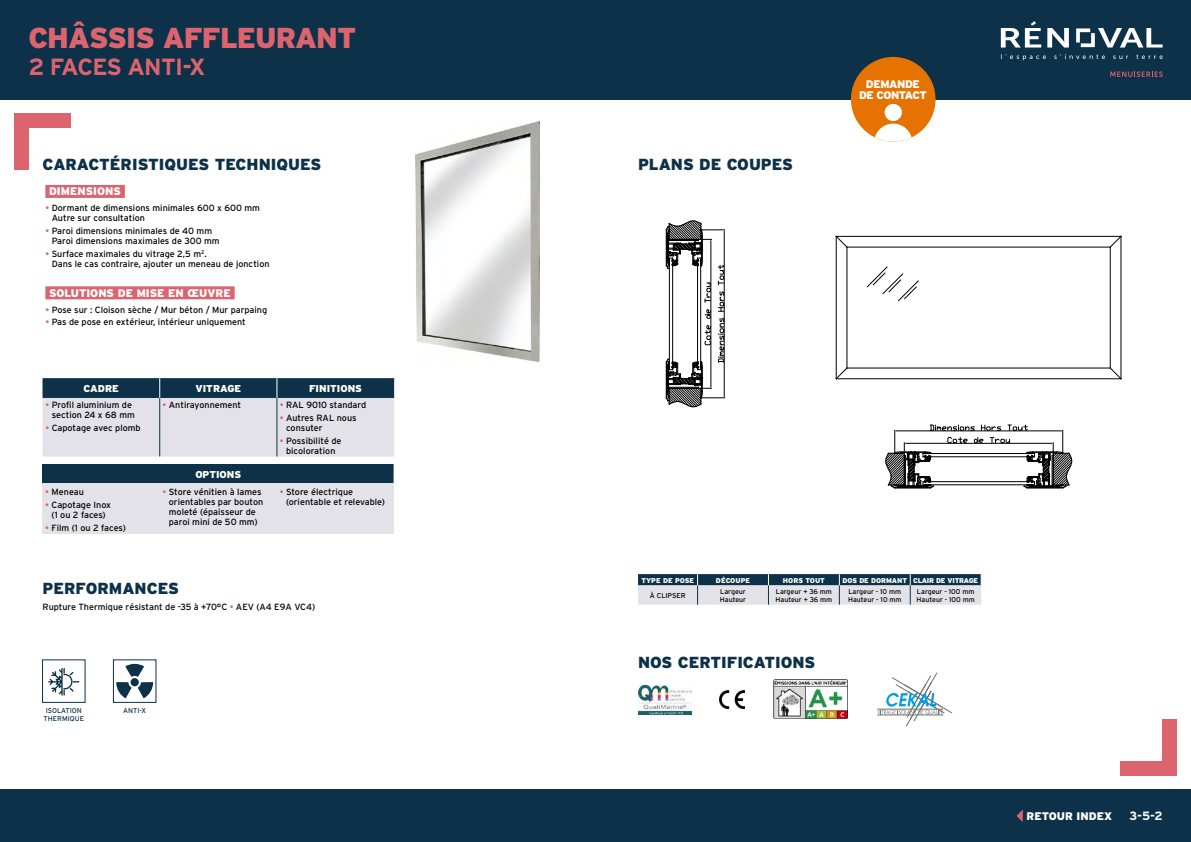
<style>
.page{position:relative;width:1191px;height:842px;background:#fff}
.page>*{position:absolute;margin:0;border:0;box-sizing:border-box;transform-origin:0 0}
.t1{font:900 28.8px "Interstate";letter-spacing:-.03em;color:#db646f}
.t2{font:700 23.4px "Interstate";letter-spacing:-.03em;color:#db646f}
.t3{font:900 16px "Interstate";color:#0c3148}
.t4{font:700 12px "Interstate";color:#fff}
.t5{font:900 11px "Interstate";color:#fff}
.t6{font:900 11px/11px "Interstate";letter-spacing:-.04em;color:#fff;text-align:center}
.t7{font:900 10px "Interstate";color:#fff}
.t8{font:9px/10px "Interstate";color:#000}
.t9{font:7px/8px "Interstate";color:#000}
.t10{font:900 7px "Interstate";letter-spacing:-.03em;color:#fff}
.t11{font:900 7px "Interstate";letter-spacing:-.01em;color:#fff}
.t12{font:7px "Interstate";color:#0c3148}
.s1{color:#db646f}
</style>
<div class="page">
<div style="left:0;top:0;width:609px;height:99px;background:#0c3148"></div>
<div style="left:0;top:790px;width:609px;height:52px;background:#0c3148"></div>
<div style="left:581px;top:0;width:610px;height:99px;background:#0c3148"></div>
<div style="left:581px;top:790px;width:610px;height:52px;background:#0c3148"></div>
<svg style="left:866px;top:266px;width:53px;height:36px"></svg>
<hr style="left:836px;top:236px;width:285px;height:1px;background:#000">
<hr style="left:847px;top:247px;width:263px;height:1px;background:#000">
<hr style="left:836px;top:378px;width:285px;height:1px;background:#000">
<hr style="left:847px;top:368px;width:263px;height:1px;background:#000">
<hr style="left:836px;top:236px;width:1px;height:143px;background:#000">
<hr style="left:846px;top:247px;width:1px;height:121px;background:#000">
<hr style="left:1120px;top:236px;width:1px;height:143px;background:#000">
<hr style="left:1109px;top:247px;width:1px;height:121px;background:#000">
<svg style="left:835px;top:236px;width:13px;height:12px"></svg>
<svg style="left:835px;top:367px;width:13px;height:12px"></svg>
<svg style="left:1109px;top:367px;width:12px;height:12px"></svg>
<svg style="left:1109px;top:236px;width:12px;height:12px"></svg>
<svg style="left:885px;top:424px;width:187px;height:65px"></svg>
<svg style="left:665px;top:220px;width:60px;height:188px"></svg>
<svg style="left:1001px;top:54px;width:45px;height:6px"></svg>
<svg style="left:1054px;top:54px;width:51px;height:5px"></svg>
<svg style="left:1113px;top:56px;width:15px;height:3px"></svg>
<svg style="left:1136px;top:55px;width:26px;height:4px"></svg>
<svg style="left:1047px;top:28px;width:21px;height:20px"></svg>
<svg style="left:1076px;top:28px;width:86px;height:20px"></svg>
<svg style="left:1000px;top:21px;width:41px;height:27px"></svg>
<svg style="left:1110px;top:71px;width:52px;height:6px"></svg>
<img style="left:415px;top:121px;width:124px;height:240px">
<img style="left:638px;top:684px;width:53px;height:30px">
<img style="left:719px;top:690px;width:26px;height:18px">
<img style="left:773px;top:680px;width:74px;height:39px">
<svg style="left:877px;top:672px;width:75px;height:54px"></svg>
<hr style="left:877px;top:709px;width:66px;height:1px;background:#706f6f">
<hr style="left:877px;top:715px;width:66px;height:1px;background:#706f6f">
<div style="left:113px;top:659px;width:43px;height:44px;border:1px solid #0c3148"></div>
<svg style="left:116px;top:664px;width:37px;height:34px"></svg>
<div style="left:42px;top:659px;width:44px;height:44px;border:1px solid #0c3148"></div>
<svg style="left:48px;top:668px;width:31px;height:28px"></svg>
<div style="left:14px;top:113px;width:57px;height:15px;background:#db646f"></div>
<div style="left:14px;top:113px;width:14px;height:57px;background:#db646f"></div>
<svg style="left:43px;top:378px;width:351px;height:78px;background:#abb4bf"></svg>
<hr style="left:160px;top:398px;width:1px;height:58px;background:#0c3148">
<hr style="left:277px;top:398px;width:1px;height:58px;background:#0c3148">
<div style="left:45px;top:286px;width:190px;height:13px;background:#db646f"></div>
<div style="left:45px;top:185px;width:80px;height:13px;background:#db646f"></div>
<div style="left:42px;top:464px;width:352px;height:20px;background:#0c3148"></div>
<div style="left:42px;top:484px;width:352px;height:50px;background:#e2e2e8"></div>
<div style="left:1120px;top:761px;width:57px;height:14px;background:#db646f"></div>
<div style="left:1162px;top:719px;width:15px;height:56px;background:#db646f"></div>
<svg style="left:638px;top:574px;width:344px;height:31px;background:#95a2ae"></svg>
<svg style="left:1016px;top:809px;width:7px;height:13px"></svg>
<div style="left:851px;top:57px;width:84px;height:85px;background:#e67201;border-radius:50%"></div>
<div style="left:884px;top:104px;width:17px;height:17px;background:#fff;border-radius:50%"></div>
<svg style="left:875px;top:124px;width:36px;height:18px"></svg>
<h1 class="t1" style="left:28px;top:21px;width:329px">CHÂSSIS AFFLEURANT</h1>
<h2 class="t2" style="left:28px;top:53px;width:179px">2 FACES ANTI-X</h2>
<h3 class="t3" style="left:43px;top:155px;width:280px">CARACTÉRISTIQUES TECHNIQUES</h3>
<p class="t5" style="left:49px;top:185px;width:73px">DIMENSIONS</p>
<p class="t8" style="left:52px;top:203px;width:210px;text-indent:-6px"><span class="s1">•</span> Dormant de dimensions minimales 600 x 600 mm<br>Autre sur consultation</p>
<p class="t8" style="left:52px;top:226px;width:169px;text-indent:-6px"><span class="s1">•</span> Paroi dimensions minimales de 40 mm<br>Paroi dimensions maximales de 300 mm</p>
<p class="t8" style="left:52px;top:248px;width:219px;text-indent:-6px"><span class="s1">•</span> Surface maximales du vitrage 2,5 m<sup>2</sup>.<br>Dans le cas contraire, ajouter un meneau de jonction</p>
<p class="t5" style="left:49px;top:287px;width:183px">SOLUTIONS DE MISE EN ŒUVRE</p>
<p class="t8" style="left:45px;top:304px;width:223px"><span class="s1">•</span> Pose sur : Cloison sèche / Mur béton / Mur parpaing</p>
<p class="t8" style="left:45px;top:317px;width:202px"><span class="s1">•</span> Pas de pose en extérieur, intérieur uniquement</p>
<p class="t7" style="left:83px;top:383px;width:37px">CADRE</p>
<p class="t7" style="left:195px;top:383px;width:47px">VITRAGE</p>
<p class="t7" style="left:309px;top:383px;width:55px">FINITIONS</p>
<p class="t8" style="left:52px;top:400px;width:85px;text-indent:-6px"><span class="s1">•</span> Profil aluminium de section 24 x 68 mm</p>
<p class="t8" style="left:45px;top:423px;width:97px"><span class="s1">•</span> Capotage avec plomb</p>
<p class="t8" style="left:163px;top:400px;width:80px"><span class="s1">•</span> Antirayonnement</p>
<p class="t8" style="left:280px;top:400px;width:88px"><span class="s1">•</span> RAL 9010 standard</p>
<p class="t8" style="left:286px;top:413px;width:72px;text-indent:-6px"><span class="s1">•</span> Autres RAL nous consuter</p>
<p class="t8" style="left:280px;top:435px;width:63px;text-align:center"><span class="s1">•</span> Possibilité de bicoloration</p>
<p class="t8" style="left:45px;top:487px;width:40px"><span class="s1">•</span> Meneau</p>
<p class="t8" style="left:45px;top:500px;width:67px;text-align:center"><span class="s1">•</span> Capotage Inox (1 ou 2 faces)</p>
<p class="t8" style="left:45px;top:523px;width:82px"><span class="s1">•</span> Film (1 ou 2 faces)</p>
<p class="t7" style="left:195px;top:469px;width:47px">OPTIONS</p>
<p class="t8" style="left:169px;top:487px;width:96px;text-indent:-6px"><span class="s1">•</span> Store vénitien à lames orientables par bouton moleté (épaisseur de paroi mini de 50 mm)</p>
<p class="t8" style="left:286px;top:487px;width:101px;text-indent:-6px"><span class="s1">•</span> Store électrique (orientable et relevable)</p>
<h3 class="t3" style="left:43px;top:579px;width:138px">PERFORMANCES</h3>
<p class="t8" style="left:43px;top:601px;width:274px">Rupture Thermique résistant de -35 à +70°C <span class="s1">•</span> AEV (A4 E9A VC4)</p>
<p class="t12" style="left:46px;top:706px;width:38px">ISOLATION</p>
<p class="t12" style="left:123px;top:706px;width:24px">ANTI-X</p>
<p class="t12" style="left:44px;top:714px;width:42px">THERMIQUE</p>
<h3 class="t3" style="left:638px;top:155px;width:157px">PLANS DE COUPES</h3>
<p class="t6" style="left:859px;top:78px;width:69px">DEMANDE<br>DE CONTACT</p>
<p class="t11" style="left:641px;top:576px;width:54px">TYPE DE POSE</p>
<p class="t11" style="left:716px;top:576px;width:36px">DÉCOUPE</p>
<p class="t11" style="left:783px;top:576px;width:43px">HORS TOUT</p>
<p class="t10" style="left:842px;top:576px;width:137px">DOS DE DORMANT CLAIR DE VITRAGE</p>
<p class="t9" style="left:650px;top:591px;width:37px">À CLIPSER</p>
<p class="t9" style="left:720px;top:587px;width:28px">Largeur<br>Hauteur</p>
<p class="t9" style="left:775px;top:587px;width:58px">Largeur + 36 mm<br>Hauteur + 36 mm</p>
<p class="t9" style="left:848px;top:587px;width:55px">Largeur - 10 mm<br>Hauteur - 10 mm</p>
<p class="t9" style="left:916px;top:587px;width:60px">Largeur - 100 mm<br>Hauteur - 100 mm</p>
<h3 class="t3" style="left:638px;top:653px;width:179px">NOS CERTIFICATIONS</h3>
<p class="t5" style="left:1026px;top:810px;width:87px">RETOUR INDEX</p>
<h3 class="t4" style="left:1129px;top:809px;width:35px">3-5-2</h3>
</div>
